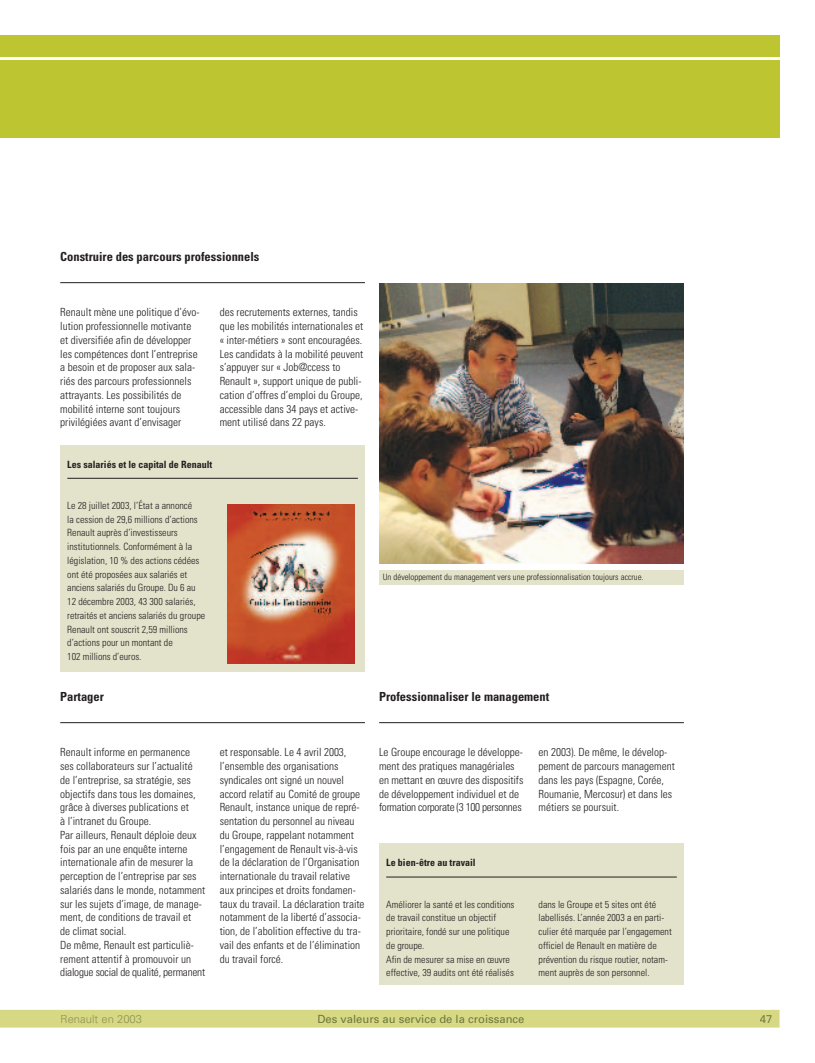
<style>
.page{position:relative;width:815px;height:1063px;background:#fff}
.page>*{position:absolute;margin:0;border:0;box-sizing:border-box;transform-origin:0 0}
.t1{font:700 condensed 12.5px "Univers LT";color:#231f20}
.t2{font:300 condensed 11.25px/13.8px "Univers LT";color:#231f20}
.t3{font:11.25px "Univers";color:#70783c}
.t4{font:300 11.25px "Univers";color:#8d9352}
.t5{font:300 condensed 10px/13.8px "Univers LT";color:#231f20}
.t6{font:700 condensed 10px "Univers LT";color:#231f20}
.t7{font:300 condensed 8.75px "Univers LT";color:#201d17}
</style>
<div class="page">
<div style="left:0;top:35px;width:780px;height:22px;background:#bdc531"></div>
<div style="left:0;top:60px;width:780px;height:78px;background:#bdc531"></div>
<svg style="left:0;top:1010px;width:780px;height:18px;background:#d7d987"></svg>
<div style="left:61px;top:1015px;width:80px;height:8px;background:#d6d884"></div>
<div style="left:318px;top:1015px;width:206px;height:8px;background:#d6d884"></div>
<div style="left:760px;top:1015px;width:12px;height:8px;background:#d6d884"></div>
<div style="left:379px;top:843px;width:305px;height:142px;background:#e3e3cb"></div>
<div style="left:379px;top:570px;width:305px;height:15px;background:#e3e3cb"></div>
<img style="left:379px;top:283px;width:305px;height:280px">
<hr style="left:60px;top:722px;width:305px;height:1px;background:#231f20">
<hr style="left:60px;top:282px;width:305px;height:1px;background:#231f20">
<div style="left:60px;top:445px;width:305px;height:226px;background:#e3e3cb"></div>
<img style="left:227px;top:504px;width:127px;height:159px">
<hr style="left:67px;top:478px;width:291px;height:1px;background:#231f20">
<hr style="left:379px;top:722px;width:305px;height:1px;background:#231f20">
<hr style="left:386px;top:877px;width:291px;height:1px;background:#231f20">
<p class="t1" style="left:60px;top:252px;width:201px">Construire des parcours professionnels</p>
<p class="t2" style="left:60px;top:306px;width:141px">Renault mène une politique d’évo&shy;lution professionnelle motivante et diversifiée afin de développer les compétences dont l’entreprise a besoin et de proposer aux sala&shy;riés des parcours professionnels attrayants. Les possibilités de mobilité interne sont toujours privilégiées avant d’envisager</p>
<p class="t2" style="left:220px;top:306px;width:145px">des recrutements externes, tandis que les mobilités internationales et « inter-métiers » sont encouragées.<br>Les candidats à la mobilité peuvent s’appuyer sur « Job@ccess to Renault », support unique de publi&shy;cation d’offres d’emploi du Groupe, accessible dans 34 pays et active&shy;ment utilisé dans 22 pays.</p>
<p class="t6" style="left:67px;top:460px;width:146px">Les salariés et le capital de Renault</p>
<p class="t5" style="left:67px;top:499px;width:140px">Le 28 juillet 2003, l’État a annoncé<br>la cession de 29,6 millions d’actions Renault auprès d’investisseurs institutionnels. Conformément à la législation, 10 % des actions cédées ont été proposées aux salariés et anciens salariés du Groupe. Du 6 au 12 décembre 2003, 43 300 salariés, retraités et anciens salariés du groupe Renault ont souscrit 2,59 millions d’actions pour un montant de<br>102 millions d’euros.</p>
<p class="t1" style="left:60px;top:692px;width:45px">Partager</p>
<p class="t7" style="left:383px;top:574px;width:262px">Un développement du management vers une professionnalisation toujours accrue.</p>
<p class="t1" style="left:379px;top:692px;width:172px">Professionnaliser le management</p>
<p class="t2" style="left:60px;top:746px;width:146px">Renault informe en permanence ses collaborateurs sur l’actualité de l’entreprise, sa stratégie, ses objectifs dans tous les domaines, grâce à diverses publications et<br>à l’intranet du Groupe.<br>Par ailleurs, Renault déploie deux fois par an une enquête interne internationale afin de mesurer la perception de l’entreprise par ses salariés dans le monde, notamment sur les sujets d’image, de manage&shy;ment, de conditions de travail et<br>de climat social.<br>De même, Renault est particuliè&shy;rement attentif à promouvoir un dialogue social de qualité, permanent</p>
<p class="t2" style="left:220px;top:746px;width:146px">et responsable. Le 4 avril 2003, l’ensemble des organisations syndicales ont signé un nouvel accord relatif au Comité de groupe Renault, instance unique de repré&shy;sentation du personnel au niveau du Groupe, rappelant notamment l’engagement de Renault vis-à-vis de la déclaration de l’Organisation internationale du travail relative aux principes et droits fondamen&shy;taux du travail. La déclaration traite notamment de la liberté d’associa&shy;tion, de l’abolition effective du tra&shy;vail des enfants et de l’élimination du travail forcé.</p>
<p class="t2" style="left:379px;top:746px;width:146px">Le Groupe encourage le développe&shy;ment des pratiques managériales en mettant en œuvre des dispositifs de développement individuel et de formation corporate (3 100 personnes</p>
<p class="t6" style="left:386px;top:859px;width:91px">Le bien-être au travail</p>
<p class="t5" style="left:386px;top:898px;width:130px">Améliorer la santé et les conditions de travail constitue un objectif prioritaire, fondé sur une politique de groupe.<br>Afin de mesurer sa mise en œuvre effective, 39 audits ont été réalisés</p>
<p class="t2" style="left:539px;top:746px;width:138px">en 2003). De même, le dévelop&shy;pement de parcours management dans les pays (Espagne, Corée,<br>Roumanie, Mercosur) et dans les métiers se poursuit.</p>
<p class="t5" style="left:539px;top:898px;width:135px">dans le Groupe et 5 sites ont été labellisés. L’année 2003 a en parti&shy;culier été marquée par l’engagement officiel de Renault en matière de prévention du risque routier, notam&shy;ment auprès de son personnel.</p>
<p class="t4" style="left:60px;top:1015px;width:83px">Renault en 2003</p>
<p class="t3" style="left:317px;top:1015px;width:208px">Des valeurs au service de la croissance</p>
<p class="t3" style="left:760px;top:1015px;width:14px">47</p>
</div>
